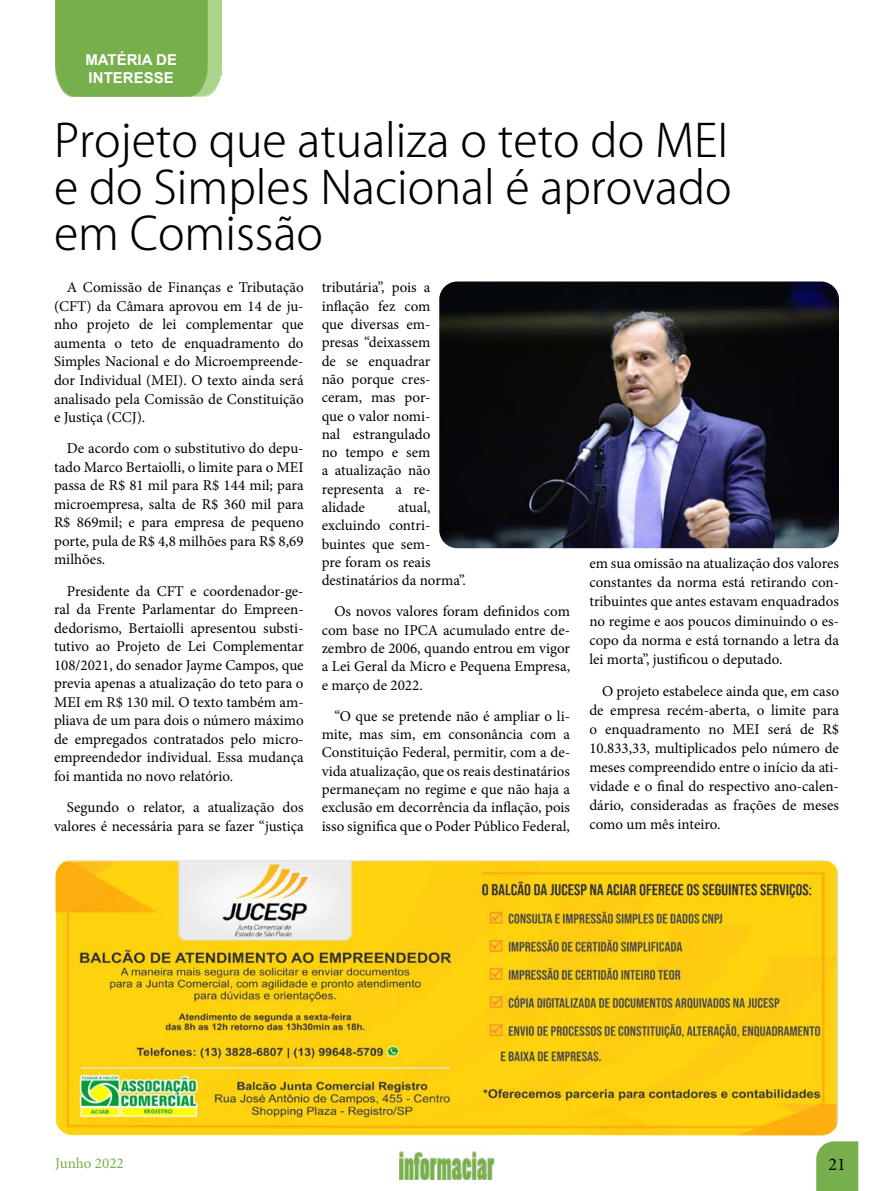
<style>
.page{position:relative;width:893px;height:1191px;background:#fff}
.page>*{position:absolute;margin:0;border:0;box-sizing:border-box;transform-origin:0 0}
.t1{font:300 45px/46.5px "Koz Go Pr 6 N";color:#000;text-align:justify}
.t2{font:18px "Minion Pro";color:#000}
.t3{font:15px/18.3px "Minion Pro";color:#000;text-align:justify}
.t4{font:700 15px/18px "Arial";color:#fff}
.t5{font:15px "Minion Pro";color:#77af4d}
</style>
<div class="page">
<svg style="left:816px;top:1141px;width:42px;height:50px"></svg>
<img style="left:399px;top:1151px;width:95px;height:28px">
<img style="left:55px;top:0;width:167px;height:96px">
<img style="left:439px;top:281px;width:400px;height:267px">
<img style="left:55px;top:860px;width:784px;height:275px">
<p class="t4" style="left:85px;top:51px;width:93px">MATÉRIA DE<br>INTERESSE</p>
<h1 class="t1" style="left:54px;top:118px;width:679px">Projeto que atualiza o teto do MEI e do Simples Nacional é aprovado em Comissão</h1>
<p class="t3" style="left:54px;top:278px;width:251px;text-indent:13px">A Comissão de Finanças e Tributação (CFT) da Câmara aprovou em 14 de ju&shy;nho projeto de lei complementar que aumenta o teto de enquadramento do Simples Nacional e do Microempreende&shy;dor Individual (MEI). O texto ainda será analisado pela Comissão de Constituição e Justiça (CCJ).</p>
<p class="t3" style="left:54px;top:439px;width:251px;text-indent:13px">De acordo com o substitutivo do depu&shy;tado Marco Bertaiolli, o limite para o MEI passa de R$ 81 mil para R$ 144 mil; para microempresa, salta de R$ 360 mil para R$ 869mil; e para empresa de pequeno porte, pula de R$ 4,8 milhões para R$ 8,69 milhões.</p>
<p class="t3" style="left:54px;top:582px;width:251px;text-indent:13px">Presidente da CFT e coordenador-ge&shy;ral da Frente Parlamentar do Empreen&shy;dedorismo, Bertaiolli apresentou substi&shy;tutivo ao Projeto de Lei Complementar 108/2021, do senador Jayme Campos, que previa apenas a atualização do teto para o MEI em R$ 130 mil. O texto também am&shy;pliava de um para dois o número máximo de empregados contratados pelo micro&shy;empreendedor individual. Essa mudança foi mantida no novo relatório.</p>
<p class="t3" style="left:54px;top:798px;width:251px;text-align:right">Segundo o relator, a atualização dos valores é necessária para se fazer “justiça</p>
<p class="t3" style="left:322px;top:278px;width:110px">tributária”, pois a inflação fez com que diversas em&shy;presas “deixassem de se enquadrar não porque cres&shy;ceram, mas por&shy;que o valor nomi&shy;nal estrangulado no tempo e sem a atualização não representa a re&shy;alidade</p>
<p class="t3" style="left:322px;top:498px;width:146px;text-align:left;text-indent:76px">atual, excluindo contri&shy;buintes que sem-<br>pre foram os reais destinatários da norma”.</p>
<p class="t3" style="left:322px;top:602px;width:250px;text-indent:13px">Os novos valores foram definidos com com base no IPCA acumulado entre de&shy;zembro de 2006, quando entrou em vigor a Lei Geral da Micro e Pequena Empresa, e março de 2022.</p>
<p class="t3" style="left:322px;top:707px;width:250px;text-indent:13px">“O que se pretende não é ampliar o li&shy;mite, mas sim, em consonância com a Constituição Federal, permitir, com a de&shy;vida atualização, que os reais destinatários permaneçam no regime e que não haja a exclusão em decorrência da inflação, pois isso significa que o Poder Público Federal,</p>
<p class="t3" style="left:589px;top:554px;width:251px;line-height:19px">em sua omissão na atualização dos valores constantes da norma está retirando con&shy;tribuintes que antes estavam enquadrados no regime e aos poucos diminuindo o es&shy;copo da norma e está tornando a letra da lei morta”, justificou o deputado.</p>
<p class="t3" style="left:589px;top:681px;width:251px;line-height:19px;text-indent:13px">O projeto estabelece ainda que, em caso de empresa recém-aberta, o limite para o enquadramento no MEI será de R$ 10.833,33, multiplicados pelo número de meses compreendido entre o início da ati&shy;vidade e o final do respectivo ano-calen&shy;dário, consideradas as frações de meses como um mês inteiro.</p>
<p class="t5" style="left:55px;top:1152px;width:70px">Junho 2022</p>
<p class="t2" style="left:829px;top:1152px;width:19px">21</p>
</div>
